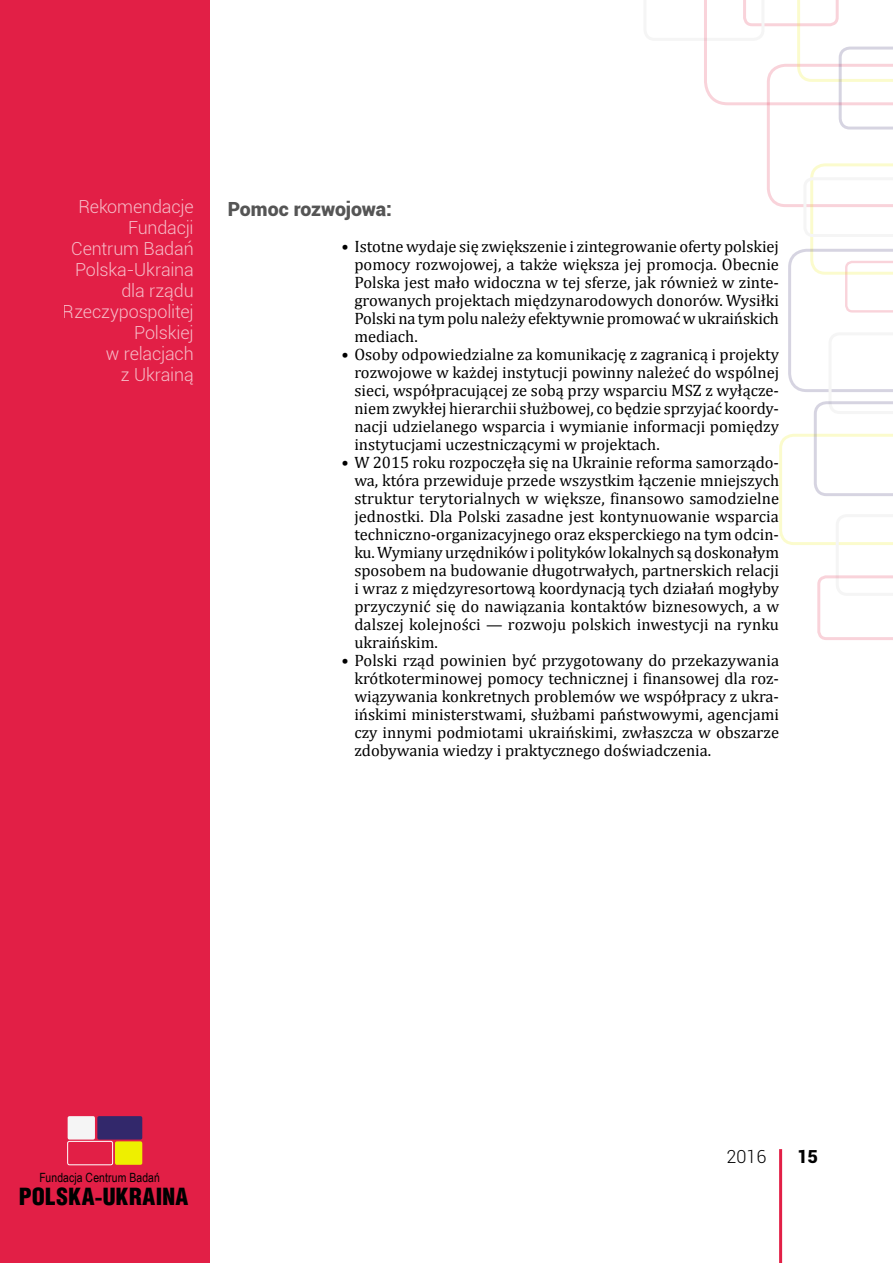
<style>
.page{position:relative;width:893px;height:1263px;background:#fff}
.page>*{position:absolute;margin:0;border:0;box-sizing:border-box;transform-origin:0 0}
.t1{font:24.15px "Helios Cond Black C";letter-spacing:.005em;color:#000}
.Основний_Cambria_11{font:900 19.5px "Roboto";letter-spacing:-.005em;color:#555}
.t2{font:300 18px/21px "Roboto";letter-spacing:-.01em;color:#fff;text-align:right}
.t3{font:300 18px "Roboto";color:#000}
.t4{font:900 18px "Roboto";color:#000}
.t5{font:16.5px/18px "Cambria";color:#000;text-align:justify}
.t6{font:12.75px "Arial Narrow";letter-spacing:.01em;color:#000}
</style>
<div class="page">
<div style="left:0;top:0;width:210px;height:1263px;background:#e21f46"></div>
<svg style="left:703px;top:0;width:190px;height:640px"></svg>
<hr style="left:779px;top:1149px;width:3px;height:114px;background:#e21f46">
<div style="left:97px;top:1116px;width:45px;height:23px;background:#32286b;border-radius:2px"></div>
<div style="left:67px;top:1141px;width:46px;height:24px;border:1px solid #fff;border-radius:2px"></div>
<div style="left:115px;top:1141px;width:27px;height:24px;background:#eeef00;border-radius:2px"></div>
<div style="left:68px;top:1116px;width:27px;height:23px;background:#f5f5f5;border-radius:2px"></div>
<p class="t2" style="left:63px;top:196px;width:132px">Rekomendacje<br>Fundacji<br>Centrum Badań<br>Polska-Ukraina dla rządu<br>Rzeczypospolitej<br>Polskiej<br>w relacjach<br>z Ukrainą</p>
<p class="Основний_Cambria_11" style="left:228px;top:195px;width:166px">Pomoc rozwojowa:</p>
<p class="t5" style="left:354px;top:237px;width:426px;text-indent:-13px">• Istotne wydaje się zwiększenie i zintegrowanie oferty polskiej pomocy rozwojowej, a także większa jej promocja. Obecnie Polska jest mało widoczna w tej sferze, jak również w zinte&shy;growanych projektach międzynarodowych donorów. Wysiłki Polski na tym polu należy efektywnie promować w ukraińskich mediach.</p>
<p class="t5" style="left:354px;top:345px;width:426px;text-indent:-13px">• Osoby odpowiedzialne za komunikację z zagranicą i projekty rozwojowe w każdej instytucji powinny należeć do wspólnej sieci, współpracującej ze sobą przy wsparciu MSZ z wyłącze&shy;niem zwykłej hierarchii służbowej, co będzie sprzyjać koordy&shy;nacji udzielanego wsparcia i wymianie informacji pomiędzy instytucjami uczestniczącymi w projektach.</p>
<p class="t5" style="left:354px;top:453px;width:426px;text-indent:-13px">• W 2015 roku rozpoczęła się na Ukrainie reforma samorządo&shy;wa, która przewiduje przede wszystkim łączenie mniejszych struktur terytorialnych w większe, finansowo samodzielne jednostki. Dla Polski zasadne jest kontynuowanie wsparcia techniczno-organizacyjnego oraz eksperckiego na tym odcin&shy;ku. Wymiany urzędników i polityków lokalnych są doskonałym sposobem na budowanie długotrwałych, partnerskich relacji i wraz z międzyresortową koordynacją tych działań mogłyby przyczynić się do nawiązania kontaktów biznesowych, a w dalszej kolejności — rozwoju polskich inwestycji na rynku ukraińskim.</p>
<p class="t5" style="left:354px;top:651px;width:426px;text-indent:-13px">• Polski rząd powinien być przygotowany do przekazywania krótkoterminowej pomocy technicznej i finansowej dla roz&shy;wiązywania konkretnych problemów we współpracy z ukra&shy;ińskimi ministerstwami, służbami państwowymi, agencjami czy innymi podmiotami ukraińskimi, zwłaszcza w obszarze zdobywania wiedzy i praktycznego doświadczenia.</p>
<p class="t6" style="left:39px;top:1168px;width:122px">Fundacja Centrum Badań</p>
<h1 class="t1" style="left:19px;top:1183px;width:171px">POLSKA-UKRAINA</h1>
<p class="t3" style="left:726px;top:1144px;width:41px">2016</p>
<p class="t4" style="left:797px;top:1143px;width:22px">15</p>
</div>
